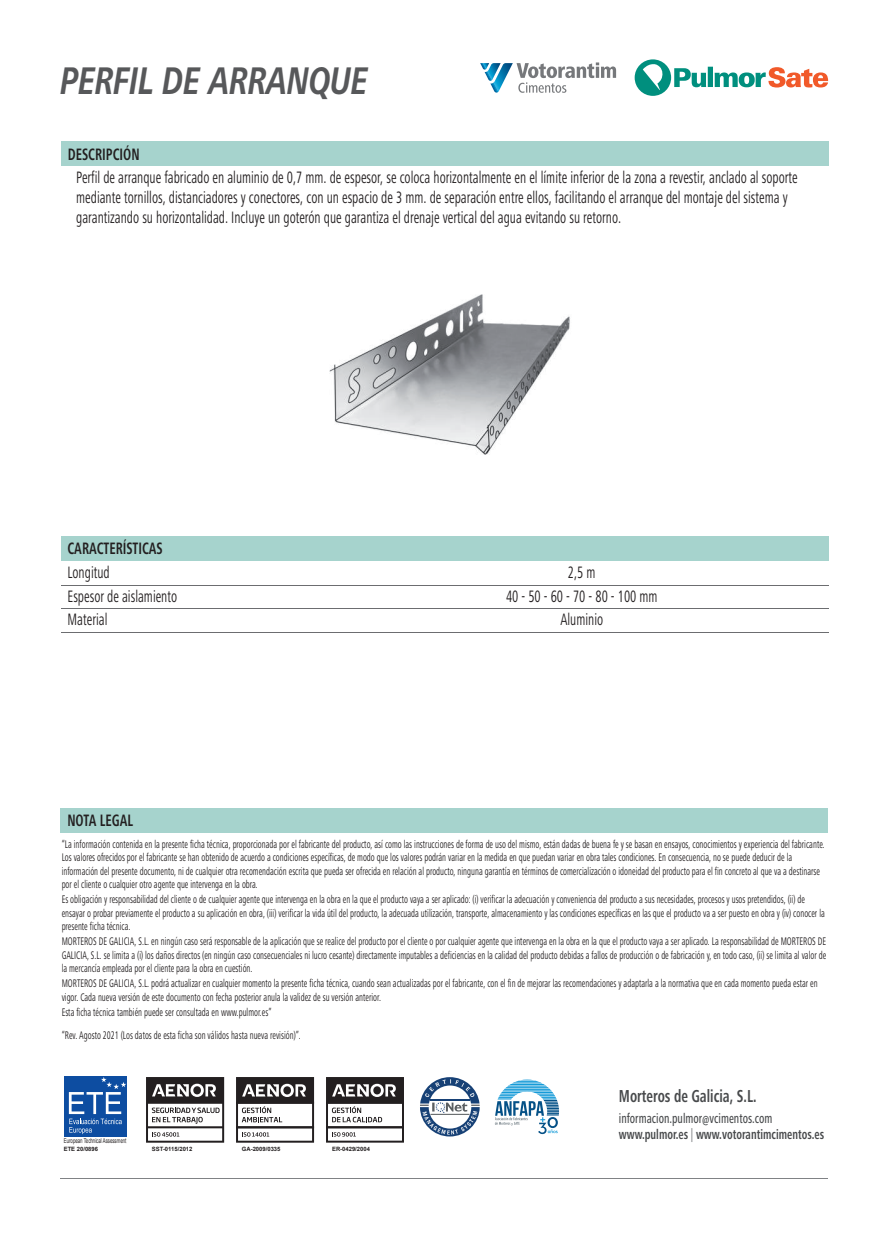
<style>
.page{position:relative;width:888px;height:1258px;background:#fff}
.page>*{position:absolute;margin:0;border:0;box-sizing:border-box;transform-origin:0 0}
.t1{font:italic 700 39.9px "Frutiger Next LT";color:#57585a;scale:.75 1}
.t2{font:700 condensed 18px "Frutiger Next LT";color:#47494b;scale:.8 1}
.t3{font:condensed 17.1px/20px "Frutiger Next LT";color:#231f20;scale:.78 1}
.t4{font:700 condensed 17.1px "Frutiger Next LT";color:#231f20;scale:.78 1}
.t5{font:700 condensed 14.1px/17px "Frutiger Next LT";color:#47494b;scale:.8 1}
.t6{font:condensed 11.4px/13.5px "Frutiger Next LT";color:#231f20;scale:.75 1}
.t7{font:6.6px "Arial";color:#231f20;scale:.65 1}
.t8{font:700 5.85px "Arial";color:#231f20}
.s1{font-weight:500}
.s2{color:#939598}
</style>
<div class="page">
<div style="left:61px;top:142px;width:767px;height:24px;background:#a6d3cd"></div>
<hr style="left:61px;top:585px;width:767px;height:1px;background:#6c6d70">
<hr style="left:61px;top:608px;width:767px;height:1px;background:#6c6d70">
<hr style="left:61px;top:632px;width:767px;height:1px;background:#6c6d70">
<div style="left:61px;top:537px;width:767px;height:24px;background:#a6d3cd"></div>
<div style="left:60px;top:808px;width:767px;height:25px;background:#a6d3cd"></div>
<svg style="left:635px;top:59px;width:193px;height:37px"></svg>
<svg style="left:480px;top:62px;width:136px;height:31px"></svg>
<svg style="left:146px;top:1077px;width:78px;height:66px"></svg>
<svg style="left:495px;top:1079px;width:64px;height:55px"></svg>
<svg style="left:236px;top:1077px;width:78px;height:66px"></svg>
<svg style="left:326px;top:1077px;width:78px;height:65px"></svg>
<svg style="left:420px;top:1077px;width:60px;height:59px"></svg>
<div style="left:64px;top:1077px;width:62px;height:60px;background:#0d4da1"></div>
<svg style="left:69px;top:1077px;width:57px;height:57px"></svg>
<hr style="left:60px;top:1178px;width:768px;height:1px;background:#808285">
<img style="left:329px;top:294px;width:241px;height:161px">
<h1 class="t1" style="left:60px;top:58px;width:412px">PERFIL DE ARRANQUE</h1>
<h3 class="t4" style="left:68px;top:144px;width:94px">DESCRIPCIÓN</h3>
<p class="t3" style="left:76px;top:168px;width:926px">Perfil de arranque fabricado en aluminio de 0,7 mm. de espesor, se coloca horizontalmente en el límite inferior de la zona a revestir, anclado al soporte mediante tornillos, distanciadores y conectores, con un espacio de 3 mm. de separación entre ellos, facilitando el arranque del montaje del sistema y garantizando su horizontalidad. Incluye un goterón que garantiza el drenaje vertical del agua evitando su retorno.</p>
<h3 class="t4" style="left:68px;top:539px;width:123px">CARACTERÍSTICAS</h3>
<h3 class="t3" style="left:68px;top:562px;width:56px">Longitud</h3>
<h3 class="t3" style="left:568px;top:562px;width:37px">2,5 m</h3>
<h3 class="t3" style="left:68px;top:586px;width:142px">Espesor de aislamiento</h3>
<h3 class="t3" style="left:506px;top:586px;width:196px">40 - 50 - 60 - 70 - 80 - 100 mm</h3>
<h3 class="t3" style="left:68px;top:610px;width:53px">Material</h3>
<h3 class="t3" style="left:560px;top:610px;width:56px">Aluminio</h3>
<h3 class="t4" style="left:67px;top:811px;width:86px">NOTA LEGAL</h3>
<p class="t6" style="left:62px;top:837px;width:1019px">“La información contenida en la presente ficha técnica, proporcionada por el fabricante del producto, así como las instrucciones de forma de uso del mismo, están dadas de buena fe y se basan en ensayos, conocimientos y experiencia del fabricante.<br>Los valores ofrecidos por el fabricante se han obtenido de acuerdo a condiciones específicas, de modo que los valores podrán variar en la medida en que puedan variar en obra tales condiciones. En consecuencia, no se puede deducir de la información del presente documento, ni de cualquier otra recomendación escrita que pueda ser ofrecida en relación al producto, ninguna garantía en términos de comercialización o idoneidad del producto para el fin concreto al que va a destinarse por el cliente o cualquier otro agente que intervenga en la obra.</p>
<p class="t6" style="left:62px;top:893px;width:1019px">Es obligación y responsabilidad del cliente o de cualquier agente que intervenga en la obra en la que el producto vaya a ser aplicado: (i) verificar la adecuación y conveniencia del producto a sus necesidades, procesos y usos pretendidos, (ii) de ensayar o probar previamente el producto a su aplicación en obra, (iii) verificar la vida útil del producto, la adecuada utilización, transporte, almacenamiento y las condiciones específicas en las que el producto va a ser puesto en obra y (iv) conocer la presente ficha técnica.</p>
<p class="t6" style="left:62px;top:935px;width:1021px;text-align:justify">MORTEROS DE GALICIA, S.L. en ningún caso será responsable de la aplicación que se realice del producto por el cliente o por cualquier agente que intervenga en la obra en la que el producto vaya a ser aplicado. La responsabilidad de MORTEROS DE GALICIA, S.L. se limita a (i) los daños directos (en ningún caso consecuenciales ni lucro cesante) directamente imputables a deficiencias en la calidad del producto debidas a fallos de producción o de fabricación y, en todo caso, (ii) se limita al valor de la mercancía empleada por el cliente para la obra en cuestión.</p>
<p class="t6" style="left:62px;top:977px;width:1009px">MORTEROS DE GALICIA, S.L. podrá actualizar en cualquier momento la presente ficha técnica, cuando sean actualizadas por el fabricante, con el fin de mejorar las recomendaciones y adaptarla a la normativa que en cada momento pueda estar en vigor. Cada nueva versión de este documento con fecha posterior anula la validez de su versión anterior.</p>
<p class="t6" style="left:62px;top:1000px;width:320px;line-height:23.5px">Esta ficha técnica también puede ser consultada en www.pulmor.es”<br>“Rev. Agosto 2021 (Los datos de esta ficha son válidos hasta nueva revisión)”.</p>
<p class="t7" style="left:64px;top:1137px;width:98px">European Technical Assessment</p>
<p class="t8" style="left:64px;top:1145px;width:36px">ETE 20/0896</p>
<p class="t8" style="left:152px;top:1145px;width:42px">SST-0115/2012</p>
<p class="t8" style="left:242px;top:1145px;width:40px">GA-2009/0335</p>
<p class="t8" style="left:332px;top:1145px;width:39px">ER-0429/2004</p>
<h2 class="t2" style="left:619px;top:1086px;width:174px">Morteros de Galicia, S.L.</h2>
<p class="t5" style="left:619px;top:1109px;width:258px"><span class="s1">informacion.pulmor@vcimentos.com </span>www.pulmor.es <span class="s2">|</span> www.votorantimcimentos.es</p>
</div>
